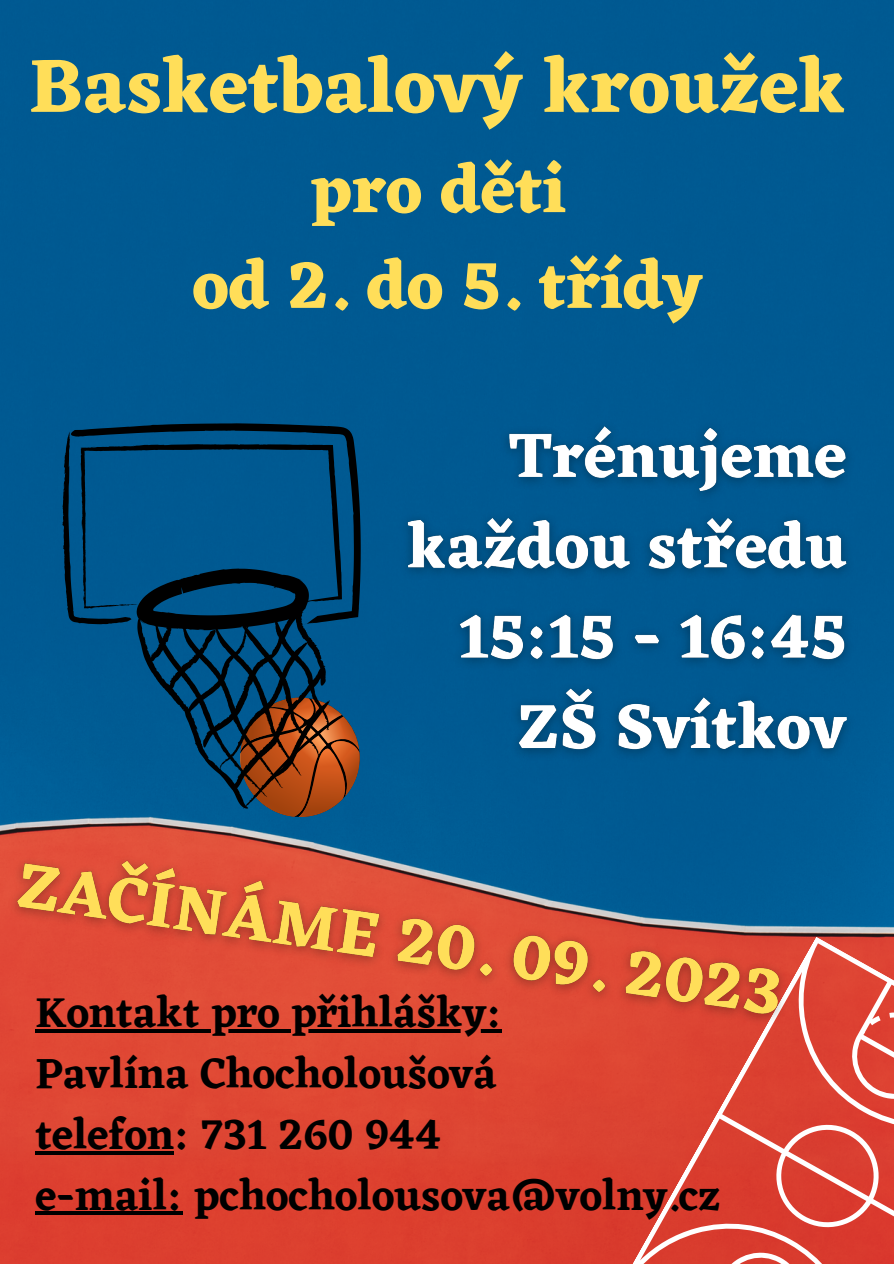
<style>
.page{position:relative;width:894px;height:1264px;background:#fff}
.page>*{position:absolute;margin:0;border:0;box-sizing:border-box;transform-origin:0 0}
.t1{font:700 77.55px "Eczar";color:#ffde59}
.t2{font:700 68.55px "Eczar";color:#ffde59}
.t3{font:600 43.5px "Eczar";color:#000}
</style>
<div class="page">
<img style="left:0;top:0;width:893px;height:1263px">
<svg style="left:240px;top:808px;width:119px;height:7px"></svg>
<svg style="left:62px;top:423px;width:298px;height:385px;background:#0e496e"></svg>
<img style="left:391px;top:391px;width:472px;height:418px">
<svg style="left:617px;top:936px;width:276px;height:327px;background:#de5245"></svg>
<svg style="left:35px;top:1150px;width:139px;height:4px"></svg>
<hr style="left:35px;top:1211px;width:147px;height:4px;background:#000">
<img style="left:0;top:815px;width:807px;height:264px">
<p class="t1" style="left:29px;top:40px;width:817px">Basketbalový kroužek</p>
<p class="t2" style="left:310px;top:148px;width:257px">pro děti</p>
<p class="t2" style="left:192px;top:244px;width:511px">od 2. do 5. třídy</p>
<p class="t3" style="left:35px;top:986px;width:468px">Kontakt pro přihlášky:</p>
<p class="t3" style="left:35px;top:1047px;width:462px">Pavlína Chocholoušová</p>
<p class="t3" style="left:35px;top:1108px;width:407px">telefon: 731 260 944</p>
<p class="t3" style="left:35px;top:1168px;width:686px">e-mail: pchocholousova@volny.cz</p>
</div>
